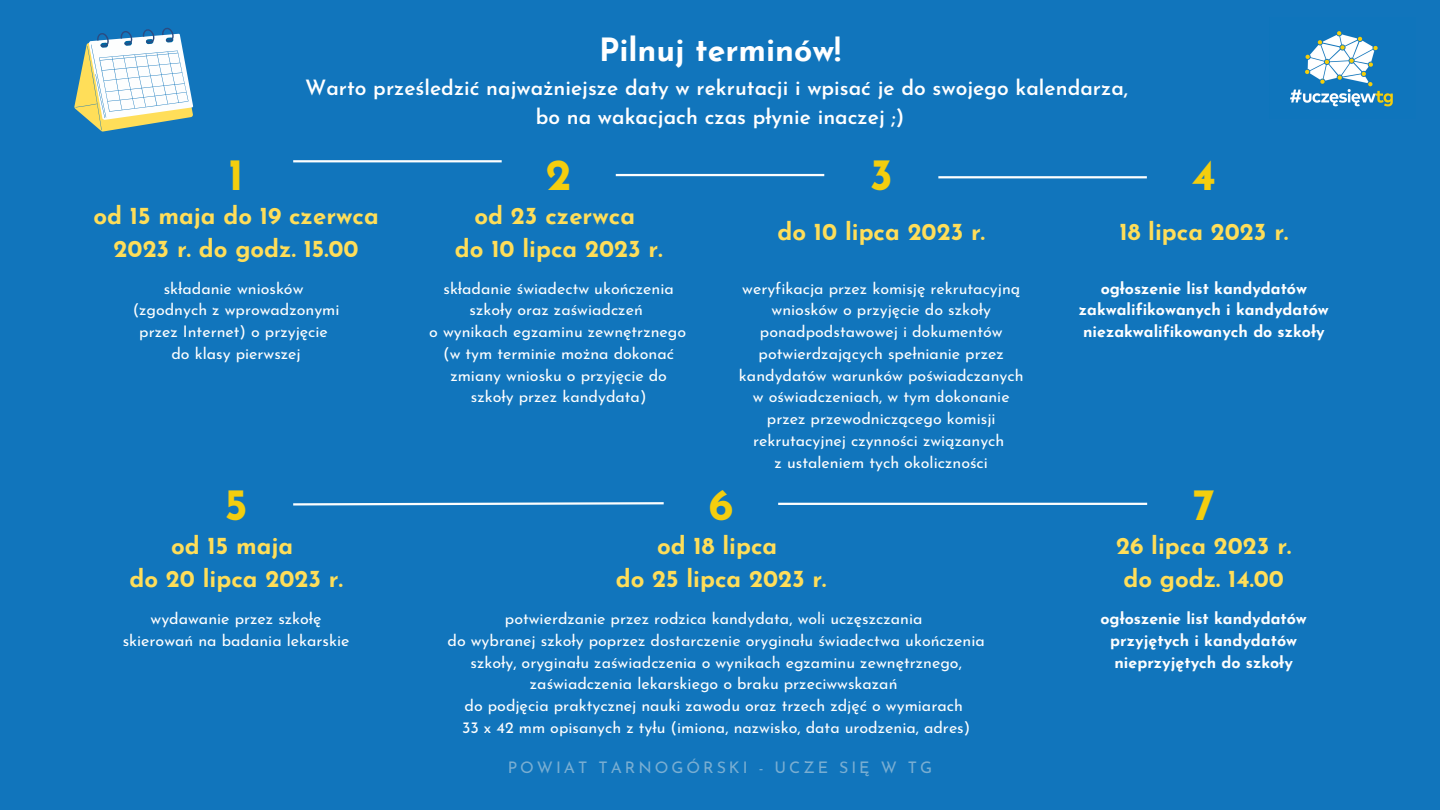
<style>
.page{position:relative;width:1440px;height:810px;background:#1175bc}
.page>*{position:absolute;margin:0;border:0;box-sizing:border-box;transform-origin:0 0}
.t1{font:700 44px "Josefin Sans";color:#f4ce0e}
.t2{font:700 32px "Josefin Sans";color:#fff}
.t3{font:700 24px/33.3px "Josefin Sans";color:#ffde59;text-align:center}
.t4{font:600 21px/29.2px "Josefin Sans";color:#fff;text-align:center}
.t5{font:16px/21.8px "Josefin Sans";color:#fdfefe;text-align:center}
.t6{font:700 16px/21.8px "Josefin Sans";color:#fff;text-align:center}
.t7{font:700 16px/21.8px "Josefin Sans";color:#fdfefe;text-align:center}
.t8{font:16px/21.8px "Josefin Sans";color:#fff;text-align:center}
.t9{font:16px "Josefin Sans";letter-spacing:.185em;color:#79aed2}
</style>
<div class="page">
<svg style="left:293px;top:502px;width:371px;height:4px"></svg>
<hr style="left:778px;top:503px;width:369px;height:2px;background:#fdfefe">
<hr style="left:293px;top:160px;width:209px;height:2px;background:#fdfefe">
<hr style="left:616px;top:174px;width:208px;height:2px;background:#fdfefe">
<hr style="left:938px;top:176px;width:209px;height:2px;background:#fdfefe">
<svg style="left:74px;top:27px;width:119px;height:105px"></svg>
<img style="left:1290px;top:31px;width:103px;height:76px">
<h2 class="t2" style="left:599px;top:37px;width:243px">Pilnuj terminów!</h2>
<h3 class="t4" style="left:305px;top:75px;width:825px">Warto prześledzić najważniejsze daty w rekrutacji i wpisać je do swojego kalendarza, bo na wakacjach czas płynie inaczej ;)</h3>
<h1 class="t1" style="left:229px;top:157px;width:17px">1</h1>
<h1 class="t1" style="left:546px;top:157px;width:27px">2</h1>
<h1 class="t1" style="left:870px;top:157px;width:25px">3</h1>
<h1 class="t1" style="left:1192px;top:157px;width:26px">4</h1>
<h3 class="t3" style="left:93px;top:202px;width:287px;line-height:33px">od 15 maja do 19 czerwca<br>2023 r. do godz. 15.00</h3>
<p class="t5" style="left:133px;top:279px;width:208px">składanie wniosków (zgodnych z wprowadzonymi przez Internet) o przyjęcie do klasy pierwszej</p>
<h3 class="t3" style="left:455px;top:201px;width:209px">od 23 czerwca<br>do 10 lipca 2023 r.</h3>
<p class="t5" style="left:429px;top:279px;width:258px">składanie świadectw ukończenia szkoły oraz zaświadczeń<br>o wynikach egzaminu zewnętrznego (w tym terminie można dokonać zmiany wniosku o przyjęcie do szkoły przez kandydata)</p>
<h3 class="t3" style="left:777px;top:218px;width:209px">do 10 lipca 2023 r.</h3>
<p class="t5" style="left:739px;top:279px;width:286px">weryfikacja przez komisję rekrutacyjną wniosków o przyjęcie do szkoły ponadpodstawowej i dokumentów potwierdzających spełnianie przez kandydatów warunków poświadczanych w oświadczeniach, w tym dokonanie przez przewodniczącego komisji rekrutacyjnej czynności związanych<br>z ustaleniem tych okoliczności</p>
<h3 class="t3" style="left:1119px;top:218px;width:170px">18 lipca 2023 r.</h3>
<p class="t6" style="left:1079px;top:279px;width:251px">ogłoszenie list kandydatów zakwalifikowanych i kandydatów niezakwalifikowanych do szkoły</p>
<h1 class="t1" style="left:225px;top:487px;width:24px">5</h1>
<h1 class="t1" style="left:709px;top:487px;width:26px">6</h1>
<h1 class="t1" style="left:1193px;top:487px;width:24px">7</h1>
<h3 class="t3" style="left:129px;top:532px;width:215px;line-height:33px">od 15 maja<br>do 20 lipca 2023 r.</h3>
<h3 class="t3" style="left:1116px;top:531px;width:177px">26 lipca 2023 r. do godz. 14.00</h3>
<h3 class="t3" style="left:616px;top:532px;width:212px">od 18 lipca<br>do 25 lipca 2023 r.</h3>
<p class="t8" style="left:123px;top:609px;width:228px">wydawanie przez szkołę skierowań na badania lekarskie</p>
<p class="t5" style="left:448px;top:609px;width:539px">potwierdzanie przez rodzica kandydata, woli uczęszczania<br>do wybranej szkoły poprzez dostarczenie oryginału świadectwa ukończenia szkoły, oryginału zaświadczenia o wynikach egzaminu zewnętrznego, zaświadczenia lekarskiego o braku przeciwwskazań<br>do podjęcia praktycznej nauki zawodu oraz trzech zdjęć o wymiarach<br>33 x 42 mm opisanych z tyłu (imiona, nazwisko, data urodzenia, adres)</p>
<p class="t9" style="left:508px;top:761px;width:426px">POWIAT TARNOGÓRSKI - UCZE SIĘ W TG</p>
<p class="t7" style="left:1101px;top:609px;width:208px">ogłoszenie list kandydatów przyjętych i kandydatów nieprzyjętych do szkoły</p>
</div>
